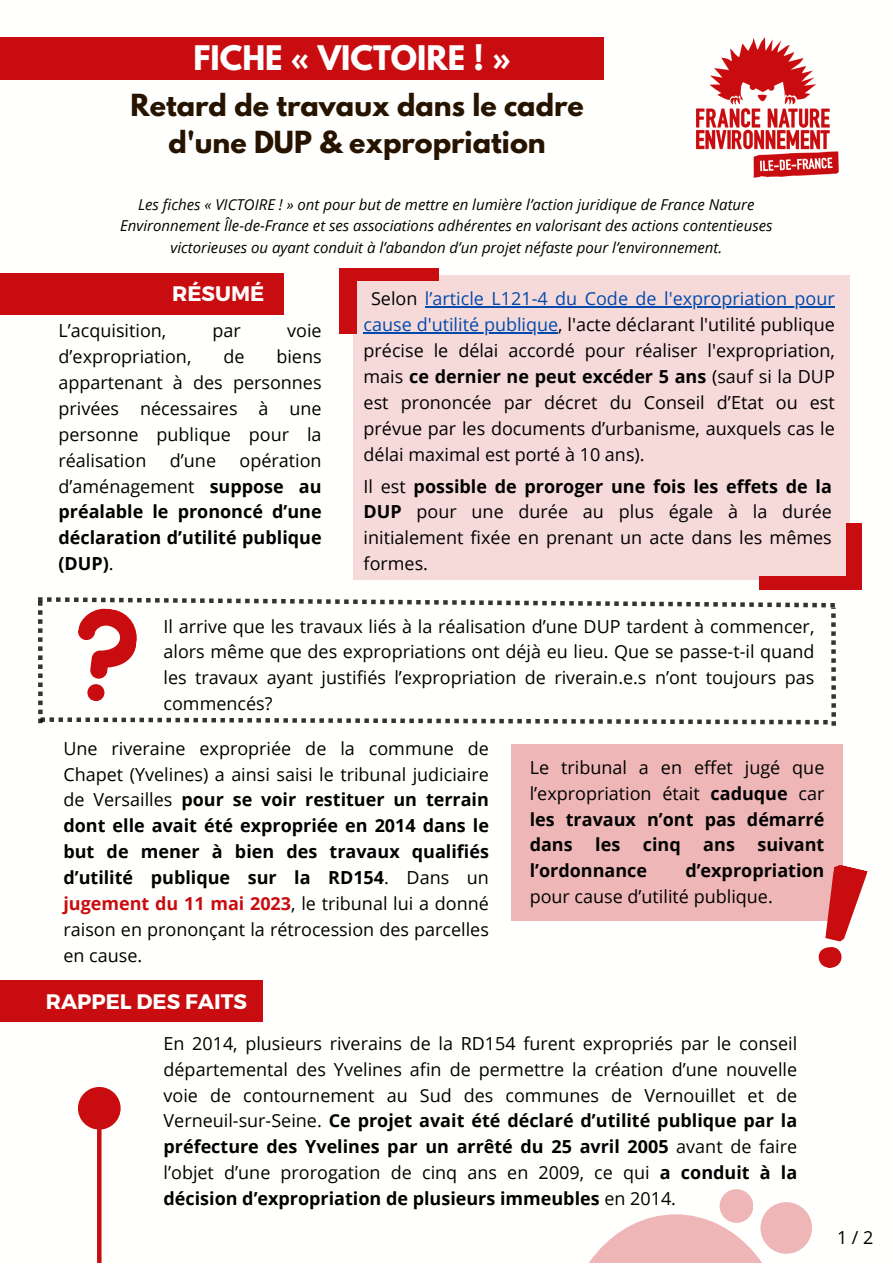
<style>
.page{position:relative;width:893px;height:1264px;background:#fff}
.page>*{position:absolute;margin:0;border:0;box-sizing:border-box;transform-origin:0 0}
.t1{font:700 30px "League Spartan";color:#fff}
.t2{font:700 27px "League Spartan";color:#271400}
.t3{font:700 21px "Montserrat";color:#fff}
.t4{font:18px/25.8px "Open Sans";color:#000;text-align:justify}
.t5{font:700 18px/25.8px "Open Sans";color:#000;text-align:justify}
.t6{font:italic 15px/21.3px "Open Sans";color:#000;text-align:center}
.s1{font-weight:400}
.s2{color:#004aad}
.s3{font-weight:700}
.s4{font-weight:700;color:#c90c0f}
</style>
<div class="page">
<svg style="left:589px;top:1214px;width:198px;height:48px;fill:#eeb6b6"></svg>
<img style="left:695px;top:37px;width:144px;height:141px">
<hr style="left:97px;top:1129px;width:4px;height:133px;background:#c90c0f">
<div style="left:78px;top:1086px;width:43px;height:43px;background:#c90c0f;border-radius:50%"></div>
<div style="left:0;top:980px;width:262px;height:41px;background:#c90c0f"></div>
<div style="left:511px;top:744px;width:331px;height:176px;background:#eeb6b6"></div>
<svg style="left:816px;top:863px;width:51px;height:105px"></svg>
<div style="left:353px;top:275px;width:496px;height:305px;background:#f6dad9"></div>
<hr style="left:425px;top:306px;width:409px;height:2px;background:#004aad">
<hr style="left:363px;top:332px;width:195px;height:1px;background:#004aad">
<svg style="left:38px;top:597px;width:797px;height:128px"></svg>
<div style="left:719px;top:1189px;width:34px;height:33px;background:#eeb6b6;border-radius:50%"></div>
<div style="left:760px;top:1202px;width:52px;height:51px;background:#eeb6b6;border-radius:50%"></div>
<div style="left:0;top:37px;width:604px;height:43px;background:#c90c0f"></div>
<div style="left:0;top:273px;width:283px;height:41px;background:#c90c0f"></div>
<p class="t1" style="left:193px;top:42px;width:319px">FICHE « VICTOIRE ! »</p>
<p class="t2" style="left:130px;top:91px;width:455px">Retard de travaux dans le cadre</p>
<p class="t2" style="left:168px;top:128px;width:378px">d'une DUP &amp; expropriation</p>
<p class="t6" style="left:120px;top:193px;width:654px">Les fiches « VICTOIRE ! » ont pour but de mettre en lumière l’action juridique de France Nature<br>Environnement Île-de-France et ses associations adhérentes en valorisant des actions contentieuses victorieuses ou ayant conduit à l’abandon d’un projet néfaste pour l’environnement.</p>
<p class="t3" style="left:172px;top:280px;width:93px">RÉSUMÉ</p>
<p class="t4" style="left:58px;top:317px;width:109px">L’acquisition,</p>
<p class="t4" style="left:212px;top:317px;width:30px">par</p>
<p class="t4" style="left:287px;top:317px;width:36px">voie</p>
<p class="t4" style="left:58px;top:343px;width:134px">d’expropriation,</p>
<p class="t4" style="left:223px;top:343px;width:23px">de</p>
<p class="t4" style="left:58px;top:343px;width:264px;text-indent:218px">biens appartenant à des personnes privées nécessaires à une personne publique pour la réalisation</p>
<p class="t5" style="left:58px;top:447px;width:264px;text-indent:181px"><span class="s1">opération d’aménagement</span> suppose au préalable le prononcé d’une déclaration d’utilité publique (DUP)<span class="s1">.</span></p>
<p class="t4" style="left:170px;top:447px;width:48px">d’une</p>
<p class="t4" style="left:363px;top:285px;width:472px;text-indent:7px">Selon <span class="s2">l’article L121-4 du Code de l'expropriation pour cause d'utilité publique</span>, l'acte déclarant l'utilité publique précise le délai accordé pour réaliser l'expropriation, mais <span class="s3">ce dernier ne peut excéder 5 ans</span> (sauf si la DUP est prononcée par décret du Conseil d’Etat ou est prévue par les documents d’urbanisme, auxquels cas le délai maximal est porté à 10 ans).</p>
<p class="t4" style="left:363px;top:472px;width:469px">Il est <span class="s3">possible de proroger une fois les effets de la DUP</span> pour une durée au plus égale à la durée initialement fixée en prenant un acte dans les mêmes formes.</p>
<p class="t4" style="left:163px;top:612px;width:652px">Il arrive que les travaux liés à la réalisation d’une DUP tardent à commencer, alors même que des expropriations ont déjà eu lieu. Que se passe-t-il quand les travaux ayant justifiés l’expropriation de riverain.e.s n’ont toujours pas commencés?</p>
<p class="t4" style="left:63px;top:734px;width:427px">Une riveraine expropriée de la commune de Chapet (Yvelines) a ainsi saisi le tribunal judiciaire de Versailles <span class="s3">pour se voir restituer un terrain dont elle avait été expropriée en 2014 dans le but de mener à bien des travaux qualifiés d’utilité publique sur la RD154</span>. Dans un <span class="s4">jugement du 11 mai 2023</span>, le tribunal lui a donné raison en prononçant la rétrocession des parcelles en cause.</p>
<p class="t3" style="left:46px;top:987px;width:202px">RAPPEL DES FAITS</p>
<p class="t4" style="left:529px;top:754px;width:296px">Le tribunal a en effet jugé que l’expropriation était <span class="s3">caduque</span> car <span class="s3">les travaux n’ont pas démarré dans</span></p>
<p class="t5" style="left:595px;top:831px;width:27px">les</p>
<p class="t5" style="left:642px;top:831px;width:39px">cinq</p>
<p class="t5" style="left:703px;top:831px;width:33px">ans</p>
<p class="t5" style="left:757px;top:831px;width:68px">suivant</p>
<p class="t5" style="left:529px;top:857px;width:119px">l’ordonnance</p>
<p class="t4" style="left:529px;top:857px;width:296px;text-indent:156px"><span class="s3">d’expropriation </span>pour cause d’utilité publique.</p>
<p class="t4" style="left:163px;top:1029px;width:635px">En 2014, plusieurs riverains de la RD154 furent expropriés par le conseil départemental des Yvelines afin de permettre la création d’une nouvelle voie de contournement au Sud des communes de Vernouillet et de Verneuil-sur-Seine. <span class="s3">Ce projet avait été déclaré d’utilité publique par la préfecture des Yvelines par un arrêté du 25 avril 2005</span> avant de faire l’objet d’une prorogation de cinq ans en 2009, ce qui <span class="s3">a conduit à la décision d’expropriation de plusieurs immeubles</span> en 2014.</p>
<p class="t4" style="left:836px;top:1224px;width:38px">1/2</p>
</div>
